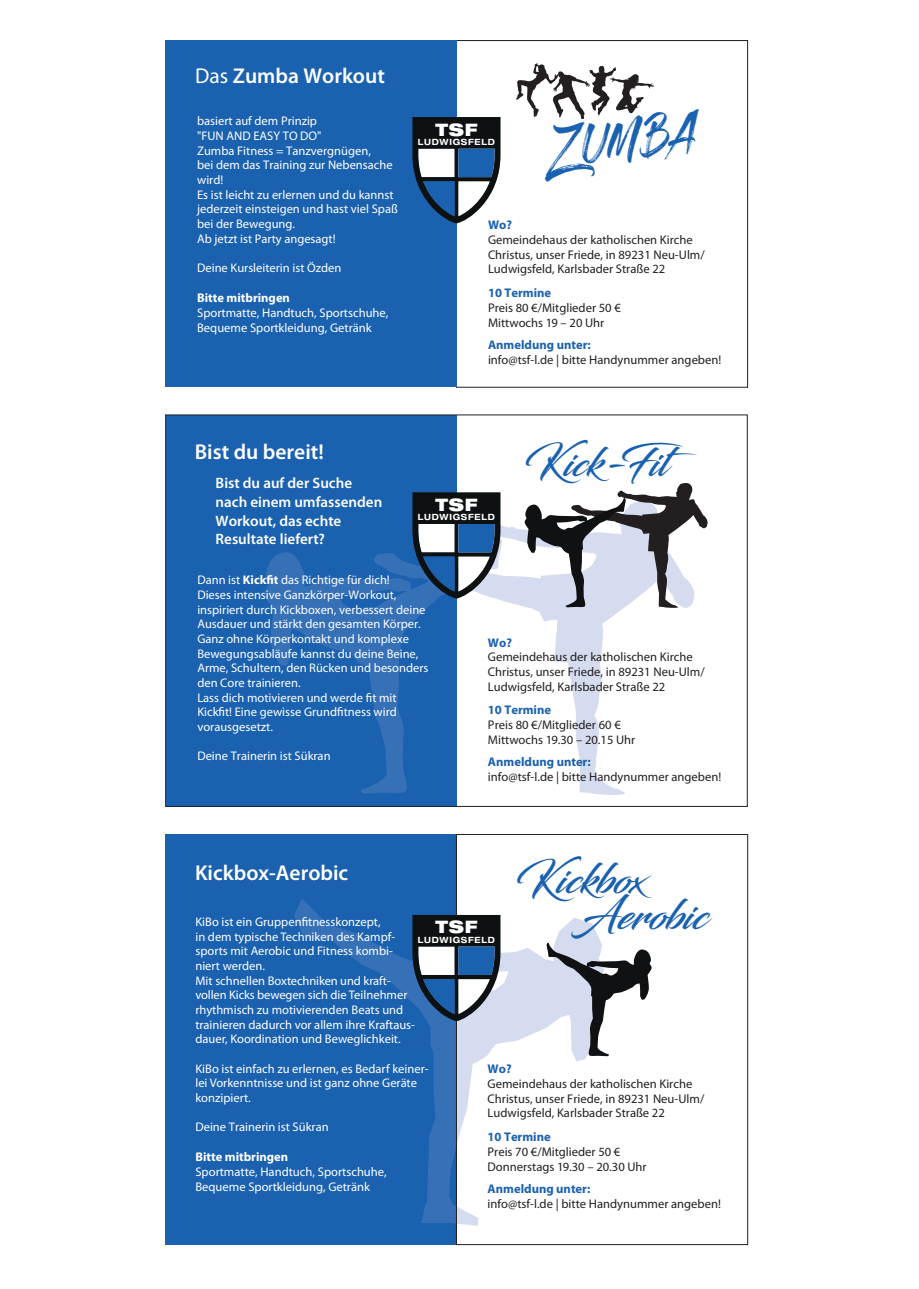
<style>
.page{position:relative;width:919px;height:1289px;background:#fff}
.page>*{position:absolute;margin:0;border:0;box-sizing:border-box;transform-origin:0 0}
.t1{font:41.55px "Blacksword";color:#1a61af}
.t2{font:40.05px "Blacksword";color:#1a61af}
.t3{font:37.95px "Gloss And Bloom";color:#1a61af}
.t4{font:600 21.45px "Myriad Pro";color:#fff}
.t5{font:900 expanded 17.25px "Helvetica Neue";letter-spacing:.05em;color:#fff;scale:.92 1}
.t6{font:600 15px/18.6px "Myriad Pro";color:#fff}
.t7{font:12.6px/14.7px "Myriad Pro";color:#231f20}
.t8{font:12.6px/14.7px "Myriad Pro";color:#fff}
.t9{font:700 12.6px "Myriad Pro";color:#1a61af}
.t10{font:700 12.6px "Myriad Pro";color:#fff}
.t11{font:12.45px/14.7px "Myriad Pro";color:#fff}
.t12{font:700 expanded 8.55px "Helvetica Neue";letter-spacing:.09em;color:#fff;scale:.92 1}
.s1{font-weight:400}
.s2{font-size:46.05px}
.s3{font-size:36.6px}
.s4{font-weight:700}
</style>
<div class="page">
<div style="left:165px;top:41px;width:291px;height:346px;background:#1a61af"></div>
<svg style="left:412px;top:117px;width:88px;height:106px"></svg>
<svg style="left:516px;top:63px;width:138px;height:56px"></svg>
<div style="left:166px;top:415px;width:290px;height:391px;background:#1a61af"></div>
<svg style="left:456px;top:501px;width:169px;height:294px"></svg>
<svg style="left:524px;top:483px;width:183px;height:125px"></svg>
<svg style="left:264px;top:492px;width:236px;height:302px"></svg>
<div style="left:165px;top:834px;width:291px;height:410px;background:#1a61af"></div>
<svg style="left:294px;top:899px;width:162px;height:324px"></svg>
<svg style="left:458px;top:1207px;width:20px;height:18px"></svg>
<svg style="left:412px;top:914px;width:239px;height:232px"></svg>
<h3 class="t4" style="left:195px;top:64px;width:191px"><span class="s1">Das</span> Zumba Workout</h3>
<p class="t11" style="left:197px;top:114px;width:202px">basiert auf dem Prinzip<br>"FUN AND EASY TO DO"<br>Zumba Fitness = Tanzvergnügen,<br>bei dem das Training zur Nebensache wird!<br>Es ist leicht zu erlernen und du kannst jederzeit einsteigen und hast viel Spaß bei der Bewegung.<br>Ab jetzt ist Party angesagt!</p>
<p class="t11" style="left:197px;top:261px;width:146px">Deine Kursleiterin ist Özden</p>
<p class="t10" style="left:197px;top:291px;width:94px">Bitte mitbringen</p>
<p class="t8" style="left:197px;top:305px;width:193px">Sportmatte, Handtuch, Sportschuhe,<br>Bequeme Sportkleidung, Getränk</p>
<h3 class="t5" style="left:435px;top:118px;width:47px">TSF</h3>
<p class="t12" style="left:418px;top:137px;width:85px">LUDWIGSFELD</p>
<h3 class="t3" style="left:545px;top:128px;width:150px;rotate:-5deg"><span class="s2">Z</span><span class="s3">U</span>MBA</h3>
<p class="t9" style="left:488px;top:218px;width:26px">Wo?</p>
<p class="t7" style="left:488px;top:233px;width:218px">Gemeindehaus der katholischen Kirche<br>Christus, unser Friede, in 89231 Neu-Ulm/<br>Ludwigsfeld, Karlsbader Straße 22</p>
<p class="t9" style="left:488px;top:286px;width:65px">10 Termine</p>
<p class="t7" style="left:488px;top:300px;width:134px">Preis 80 €/Mitglieder 50 €<br>Mittwochs 19 – 20 Uhr</p>
<p class="t9" style="left:488px;top:338px;width:104px">Anmeldung unter:</p>
<p class="t7" style="left:488px;top:352px;width:235px">info@tsf-l.de | bitte Handynummer angeben!</p>
<h2 class="t2" style="left:524px;top:438px;width:160px">Kick-F</h2>
<h3 class="t4" style="left:195px;top:439px;width:130px">Bist du bereit!</h3>
<p class="t6" style="left:216px;top:474px;width:168px">Bist du auf der Suche nach einem umfassenden<br>Workout, das echte<br>Resultate liefert?</p>
<p class="t11" style="left:197px;top:573px;width:232px">Dann ist <span class="s4">Kickfit</span> das Richtige für dich!<br>Dieses intensive Ganzkörper-Workout, inspiriert durch Kickboxen, verbessert deine Ausdauer und stärkt den gesamten Körper.<br>Ganz ohne Körperkontakt und komplexe Bewegungsabläufe kannst du deine Beine, Arme, Schultern, den Rücken und besonders den Core trainieren.<br>Lass dich motivieren und werde fit mit Kickfit! Eine gewisse Grundfitness wird vorausgesetzt.</p>
<p class="t11" style="left:197px;top:749px;width:135px">Deine Trainerin ist Sükran</p>
<h3 class="t5" style="left:435px;top:493px;width:47px">TSF</h3>
<p class="t12" style="left:418px;top:512px;width:85px">LUDWIGSFELD</p>
<p class="t9" style="left:488px;top:635px;width:26px">Wo?</p>
<p class="t7" style="left:488px;top:650px;width:218px">Gemeindehaus der katholischen Kirche<br>Christus, unser Friede, in 89231 Neu-Ulm/<br>Ludwigsfeld, Karlsbader Straße 22</p>
<p class="t9" style="left:488px;top:703px;width:65px">10 Termine</p>
<p class="t7" style="left:488px;top:717px;width:149px">Preis 80 €/Mitglieder 60 €<br>Mittwochs 19.30 – 20.15 Uhr</p>
<p class="t9" style="left:488px;top:754px;width:104px">Anmeldung unter:</p>
<p class="t7" style="left:488px;top:769px;width:235px">info@tsf-l.de | bitte Handynummer angeben!</p>
<h1 class="t1" style="left:516px;top:853px;width:130px">Kickbox</h1>
<h3 class="t4" style="left:195px;top:861px;width:155px">Kickbox-Aerobic</h3>
<h1 class="t1" style="left:577px;top:890px;width:132px">Aerobic</h1>
<p class="t11" style="left:195px;top:914px;width:221px">KiBo ist ein Gruppenfitnesskonzept,<br>in dem typische Techniken des Kampf&shy;sports mit Aerobic und Fitness kombi&shy;niert werden.<br>Mit schnellen Boxtechniken und kraft&shy;vollen Kicks bewegen sich die Teilnehmer rhythmisch zu motivierenden Beats und trainieren dadurch vor allem ihre Kraftaus&shy;dauer, Koordination und Beweglichkeit.</p>
<p class="t11" style="left:195px;top:1061px;width:235px">KiBo ist einfach zu erlernen, es Bedarf keiner&shy;lei Vorkenntnisse und ist ganz ohne Geräte konzipiert.</p>
<p class="t11" style="left:195px;top:1120px;width:135px">Deine Trainerin ist Sükran</p>
<p class="t10" style="left:195px;top:1150px;width:94px">Bitte mitbringen</p>
<p class="t8" style="left:195px;top:1164px;width:193px">Sportmatte, Handtuch, Sportschuhe,<br>Bequeme Sportkleidung, Getränk</p>
<h3 class="t5" style="left:435px;top:915px;width:47px">TSF</h3>
<p class="t12" style="left:418px;top:934px;width:85px">LUDWIGSFELD</p>
<p class="t9" style="left:487px;top:1061px;width:26px">Wo?</p>
<p class="t7" style="left:487px;top:1076px;width:218px">Gemeindehaus der katholischen Kirche<br>Christus, unser Friede, in 89231 Neu-Ulm/<br>Ludwigsfeld, Karlsbader Straße 22</p>
<p class="t9" style="left:487px;top:1129px;width:65px">10 Termine</p>
<p class="t7" style="left:487px;top:1144px;width:161px">Preis 70 €/Mitglieder 50 €<br>Donnerstags 19.30 – 20.30 Uhr</p>
<p class="t9" style="left:487px;top:1181px;width:104px">Anmeldung unter:</p>
<p class="t7" style="left:487px;top:1196px;width:235px">info@tsf-l.de | bitte Handynummer angeben!</p>
</div>
